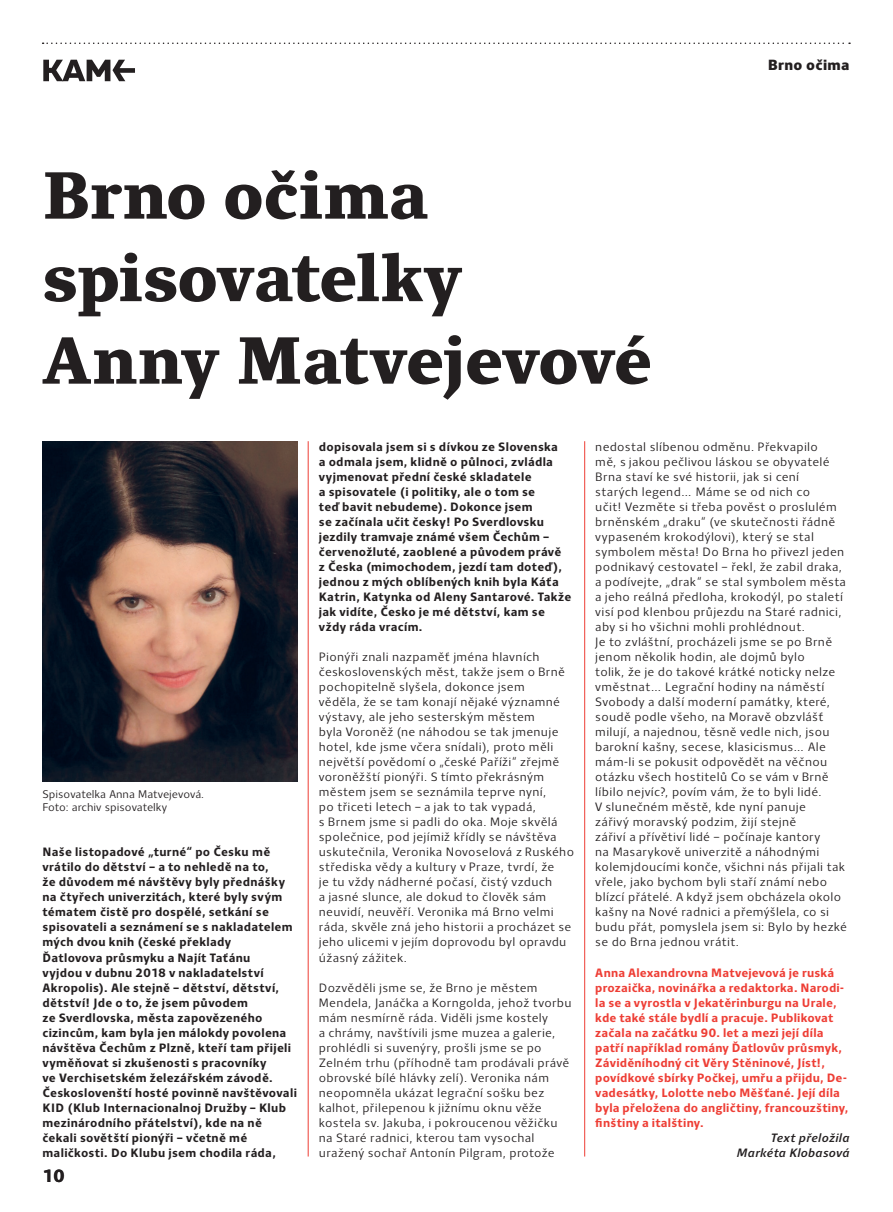
<style>
.page{position:relative;width:893px;height:1212px;background:#fff}
.page>*{position:absolute;margin:0;border:0;box-sizing:border-box;transform-origin:0 0}
.nadpis-velke_članky{font:900 67.5px/82.5px "Clara Serif";letter-spacing:-.015em;color:#231f20}
.t1{font:700 18px "Clara Sans";color:#231f20}
.t2{font:900 15px "Clara Sans";letter-spacing:.025em;color:#231f20}
.text{font:12.3px/15px "Clara Sans";letter-spacing:.025em;color:#231f20}
.perex{font:700 12.3px/15px "Clara Sans";letter-spacing:.025em;color:#231f20}
.perex-2{font:700 12.3px/15px "Clara Sans";letter-spacing:.015em;color:#ee3e35}
.podpis{font:italic 500 12.3px/15px "Clara Sans";letter-spacing:.015em;color:#231f20;text-align:right}
.popisek_k_fotce{font:11.25px/13.5px "Clara Sans";color:#231f20}
</style>
<div class="page">
<svg style="left:43px;top:60px;width:92px;height:21px"></svg>
<svg style="left:43px;top:43px;width:807px;height:1px"></svg>
<hr style="left:584px;top:441px;width:1px;height:715px;background:#ee3e35">
<hr style="left:308px;top:441px;width:1px;height:715px;background:#ee3e35">
<img style="left:43px;top:441px;width:255px;height:340px">
<p class="nadpis-velke_članky" style="left:43px;top:155px;width:611px">Brno očima spisovatelky<br>Anny Matvejevové</p>
<p class="t2" style="left:768px;top:57px;width:83px">Brno očima</p>
<p class="popisek_k_fotce" style="left:43px;top:788px;width:163px">Spisovatelka Anna Matvejevová.<br>Foto: archiv spisovatelky</p>
<p class="perex" style="left:43px;top:845px;width:256px">Naše listopadové „turné“ po Česku mě vrátilo do dětství – a to nehledě na to,<br>že důvodem mé návštěvy byly přednášky na čtyřech univerzitách, které byly svým tématem čistě pro dospělé, setkání se spisovateli a seznámení se s nakladatelem mých dvou knih (české překlady<br>Ďatlovova průsmyku a Najít Taťánu<br>vyjdou v dubnu 2018 v nakladatelství Akropolis). Ale stejně – dětství, dětství, dětství! Jde o to, že jsem původem<br>ze Sverdlovska, města zapovězeného cizincům, kam byla jen málokdy povolena návštěva Čechům z Plzně, kteří tam přijeli vyměňovat si zkušenosti s pracovníky<br>ve Verchisetském železářském závodě.<br>Českoslovenští hosté povinně navštěvovali KID (Klub Internacionalnoj Družby – Klub mezinárodního přátelství), kde na ně čekali sovětští pionýři – včetně mé maličkosti. Do Klubu jsem chodila ráda,</p>
<p class="t1" style="left:43px;top:1166px;width:24px">10</p>
<p class="perex" style="left:319px;top:440px;width:254px">dopisovala jsem si s dívkou ze Slovenska<br>a odmala jsem, klidně o půlnoci, zvládla vyjmenovat přední české skladatele<br>a spisovatele (i politiky, ale o tom se<br>teď bavit nebudeme). Dokonce jsem<br>se začínala učit česky! Po Sverdlovsku jezdily tramvaje známé všem Čechům – červenožluté, zaoblené a původem právě<br>z Česka (mimochodem, jezdí tam doteď), jednou z mých oblíbených knih byla Káťa Katrin, Katynka od Aleny Santarové. Takže jak vidíte, Česko je mé dětství, kam se vždy ráda vracím.</p>
<p class="text" style="left:319px;top:650px;width:257px">Pionýři znali nazpaměť jména hlavních československých měst, takže jsem o Brně pochopitelně slyšela, dokonce jsem<br>věděla, že se tam konají nějaké významné výstavy, ale jeho sesterským městem<br>byla Voroněž (ne náhodou se tak jmenuje hotel, kde jsme včera snídali), proto měli největší povědomí o „české Paříži“ zřejmě voroněžští pionýři. S tímto překrásným městem jsem se seznámila teprve nyní,<br>po třiceti letech – a jak to tak vypadá,<br>s Brnem jsme si padli do oka. Moje skvělá společnice, pod jejímiž křídly se návštěva uskutečnila, Veronika Novoselová z Ruského střediska vědy a kultury v Praze, tvrdí, že<br>je tu vždy nádherné počasí, čistý vzduch<br>a jasné slunce, ale dokud to člověk sám neuvidí, neuvěří. Veronika má Brno velmi ráda, skvěle zná jeho historii a procházet se jeho ulicemi v jejím doprovodu byl opravdu úžasný zážitek.</p>
<p class="text" style="left:319px;top:980px;width:254px">Dozvěděli jsme se, že Brno je městem Mendela, Janáčka a Korngolda, jehož tvorbu mám nesmírně ráda. Viděli jsme kostely<br>a chrámy, navštívili jsme muzea a galerie, prohlédli si suvenýry, prošli jsme se po Zelném trhu (příhodně tam prodávali právě obrovské bílé hlávky zelí). Veronika nám neopomněla ukázat legrační sošku bez kalhot, přilepenou k jižnímu oknu věže kostela sv. Jakuba, i pokroucenou věžičku na Staré radnici, kterou tam vysochal uražený sochař Antonín Pilgram, protože</p>
<p class="text" style="left:595px;top:440px;width:252px">nedostal slíbenou odměnu. Překvapilo<br>mě, s jakou pečlivou láskou se obyvatelé Brna staví ke své historii, jak si cení<br>starých legend… Máme se od nich co<br>učit! Vezměte si třeba pověst o proslulém brněnském „draku“ (ve skutečnosti řádně vypaseném krokodýlovi), který se stal symbolem města! Do Brna ho přivezl jeden podnikavý cestovatel – řekl, že zabil draka, a podívejte, „drak“ se stal symbolem města a jeho reálná předloha, krokodýl, po staletí visí pod klenbou průjezdu na Staré radnici, aby si ho všichni mohli prohlédnout.</p>
<p class="text" style="left:595px;top:635px;width:253px">Je to zvláštní, procházeli jsme se po Brně jenom několik hodin, ale dojmů bylo<br>tolik, že je do takové krátké noticky nelze vměstnat… Legrační hodiny na náměstí Svobody a další moderní památky, které, soudě podle všeho, na Moravě obzvlášť milují, a najednou, těsně vedle nich, jsou barokní kašny, secese, klasicismus… Ale mám-li se pokusit odpovědět na věčnou otázku všech hostitelů Co se vám v Brně líbilo nejvíc?, povím vám, že to byli lidé.<br>V slunečném městě, kde nyní panuje<br>zářivý moravský podzim, žijí stejně<br>zářiví a přívětiví lidé – počínaje kantory<br>na Masarykově univerzitě a náhodnými kolemjdoucími konče, všichni nás přijali tak vřele, jako bychom byli staří známí nebo blízcí přátelé. A když jsem obcházela okolo kašny na Nové radnici a přemýšlela, co si budu přát, pomyslela jsem si: Bylo by hezké se do Brna jednou vrátit.</p>
<p class="perex-2" style="left:595px;top:965px;width:254px">Anna Alexandrovna Matvejevová je ruská prozaička, novinářka a redaktorka. Narodi&shy;la se a vyrostla v Jekatěrinburgu na Urale, kde také stále bydlí a pracuje. Publikovat začala na začátku 90. let a mezi její díla patří například romány Ďatlovův průsmyk, Záviděníhodný cit Věry Stěninové, Jíst!, povídkové sbírky Počkej, umřu a přijdu, De&shy;vadesátky, Lolotte nebo Měšťané. Její díla byla přeložena do angličtiny, francouzštiny, finštiny a italštiny.</p>
<p class="podpis" style="left:737px;top:1130px;width:114px">Text přeložila<br>Markéta Klobasová</p>
</div>
